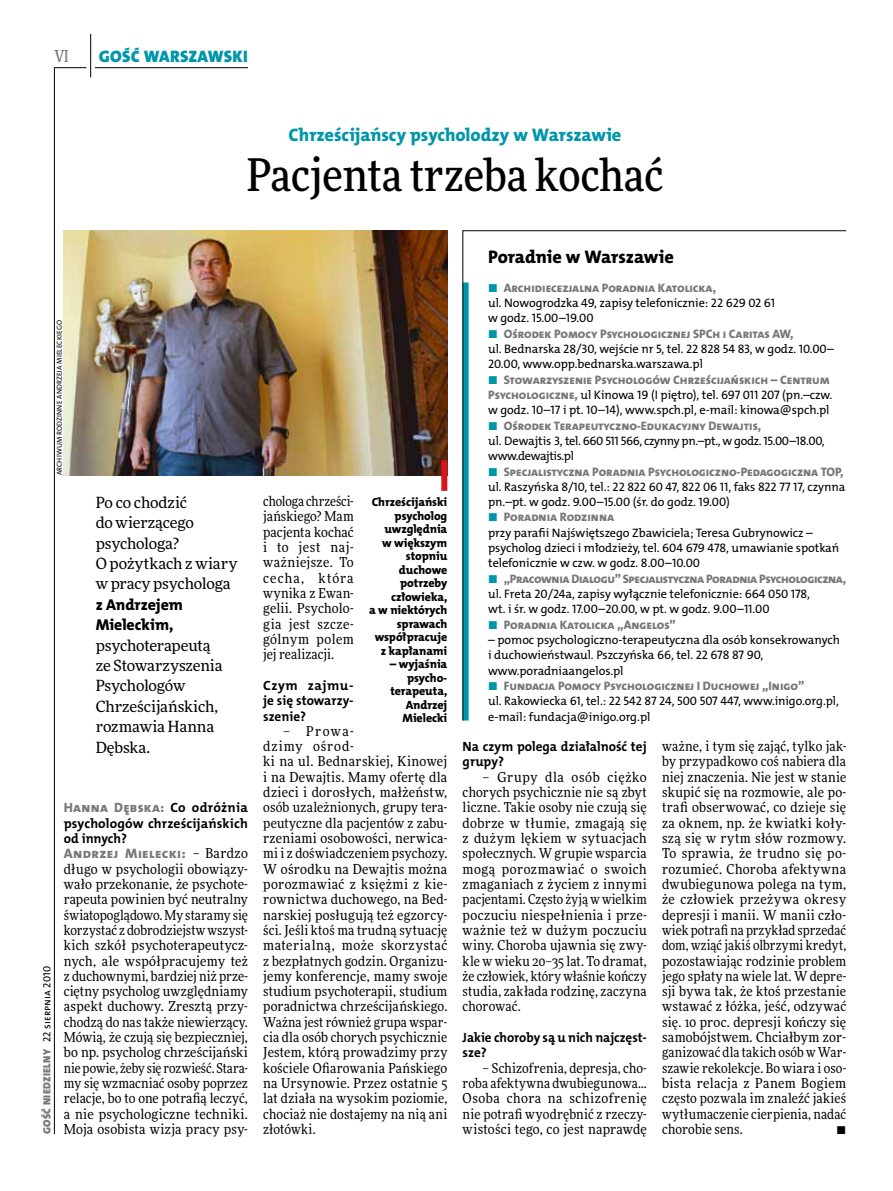
<style>
.page{position:relative;width:893px;height:1191px;background:#fff}
.page>*{position:absolute;margin:0;border:0;box-sizing:border-box;transform-origin:0 0}
.t1{font:500 45px "Freeday Narrow";color:#000}
.t2{font:18.3px "The Mix HP8 Ex Bld";letter-spacing:-.005em;color:#0096aa}
.t3{font:18.3px "The Mix HP8 Ex Bld";letter-spacing:-.005em;color:#000}
.t4{font:16.65px "The Mix HP9 Blk";letter-spacing:.02em;color:#0096aa}
.t5{font:500 16.5px "Freeday Narrow";color:#787779;scale:.9 1}
.t6{font:15.75px/20.4px "The Mix HP8 Ex Bld";letter-spacing:-.005em;color:#000}
.t7{font:15.45px/20.4px "Freeday News";letter-spacing:-.01em;color:#000}
.t8{font:13.65px/15.3px "Freeday Narrow News";letter-spacing:.015em;color:#000;text-align:justify}
.t9{font:13.65px "The Mix HP8 Ex Bld";color:#787779}
.t10{font:13.5px/15.3px "The Mix HP7 Bld";color:#000}
.t11{font:13.5px "The Mix HP8 Ex Bld";letter-spacing:.02em;color:#787779}
.t12{font:12.3px/15.3px "The Mix HP5 Plain";letter-spacing:-.005em;color:#000}
.t13{font:12.3px "The Mix HP8 Ex Bld";letter-spacing:-.005em;color:#787779}
.t14{font:12.3px/15.3px "The Mix HP5 Plain";letter-spacing:-.03em;color:#000}
.t15{font:12.3px "The Mix HP8 Ex Bld";letter-spacing:-.03em;color:#787779}
.t16{font:12px/13.5px "The Mix HP8 Ex Bld";letter-spacing:-.005em;color:#000;text-align:right}
.t17{font:10.5px "The Mix HP9 Blk";letter-spacing:.025em;color:#787779}
.t18{font:7.2px "The Mix HP5 Plain";letter-spacing:.015em;color:#000}
.s1{font-family:"The Mix HP5 Plain";color:#000}
.s2{font-family:"The Mix HP7 Bld";color:#000}
.s3{font-family:"Freeday Narrow News";color:#000}
.s4{font-family:"Freeday Narrow News";font-size:13.65px;color:#0096aa}
.s5{font-family:"The Mix HP8 Ex Bld";color:#787779}
</style>
<div class="page">
<hr style="left:54px;top:67px;width:1px;height:1067px;background:#000">
<hr style="left:90px;top:34px;width:1px;height:43px;background:#000">
<hr style="left:54px;top:67px;width:32px;height:1px;background:#000">
<hr style="left:95px;top:67px;width:153px;height:1px;background:#000">
<svg style="left:462px;top:230px;width:385px;height:491px"></svg>
<img style="left:64px;top:230px;width:383px;height:245px">
<div style="left:441px;top:460px;width:6px;height:31px;background:#d3151f"></div>
<p class="t5" style="left:54px;top:46px;width:17px">VI</p>
<p class="t4" style="left:99px;top:46px;width:150px">GOŚĆ WARSZAWSKI</p>
<h2 class="t2" style="left:288px;top:123px;width:334px">Chrześcijańscy psycholodzy w Warszawie</h2>
<h1 class="t1" style="left:247px;top:147px;width:418px">Pacjenta trzeba kochać</h1>
<p class="t18" style="left:55px;top:475px;width:157px;rotate:-90deg">Archiwum rodzinn e Andrzeja Mieleckiego</p>
<p class="t7" style="left:96px;top:492px;width:143px">Po co chodzić<br>do wierzącego psychologa?<br>O pożytkach z wiary w pracy psychologa</p>
<p class="t6" style="left:96px;top:594px;width:89px">z Andrzejem<br>Mieleckim,</p>
<p class="t7" style="left:96px;top:634px;width:128px">psychoterapeutą ze Stowarzyszenia<br>Psychologów<br>Chrześcijańskich, rozmawia Hanna<br>Dębska.</p>
<p class="t17" style="left:40px;top:1134px;width:170px;rotate:-90deg">GOŚĆ NIEDZIELNY <span class="s1">22 sierpnia 2010</span></p>
<p class="t11" style="left:64px;top:799px;width:186px">Hanna Dębska: <span class="s2">Co odróżnia</span></p>
<p class="t10" style="left:64px;top:815px;width:186px">psychologów chrześcijańskich od innych?</p>
<p class="t9" style="left:64px;top:845px;width:186px">Andrzej Mielecki: <span class="s3">– Bardzo</span></p>
<p class="t8" style="left:64px;top:861px;width:186px">długo w psychologii obowiązy&shy;wało przekonanie, że psychote&shy;rapeuta powinien być neutralny światopoglądowo. My staramy się korzystać z dobrodziejstw wszyst&shy;kich szkół psychoterapeutycz&shy;nych, ale współpracujemy też z duchownymi, bardziej niż prze&shy;ciętny psycholog uwzględniamy aspekt duchowy. Zresztą przy&shy;chodzą do nas także niewierzący.<br>Mówią, że czują się bezpieczniej, bo np. psycholog chrześcijański nie powie, żeby się rozwieść. Stara&shy;my się wzmacniać osoby poprzez relacje, bo to one potrafią leczyć, a nie psychologiczne techniki.<br>Moja osobista wizja pracy psy-</p>
<p class="t8" style="left:263px;top:493px;width:92px">chologa chrześci&shy;jańskiego? Mam pacjenta kochać i to jest naj&shy;ważniejsze. To cecha, która wynika z Ewan&shy;gelii. Psycholo&shy;gia jest szcze&shy;gólnym polem jej realizacji.</p>
<p class="t10" style="left:263px;top:678px;width:92px;text-align:justify">Czym zajmu&shy;je się stowarzy&shy;szenie?</p>
<p class="t8" style="left:263px;top:723px;width:186px;text-align:left;text-indent:20px">– Prowa-<br>dzimy ośrod-<br>ki na ul. Bednarskiej, Kinowej i na Dewajtis. Mamy ofertę dla dzieci i dorosłych, małżeństw, osób uzależnionych, grupy tera&shy;peutyczne dla pacjentów z zabu&shy;rzeniami osobowości, nerwica&shy;mi i z doświadczeniem psychozy.<br>W ośrodku na Dewajtis można porozmawiać z księżmi z kie&shy;rownictwa duchowego, na Bed&shy;narskiej posługują też egzorcy&shy;ści. Jeśli ktoś ma trudną sytuację materialną, może skorzystać z bezpłatnych godzin. Organizu&shy;jemy konferencje, mamy swoje studium psychoterapii, studium poradnictwa chrześcijańskiego.<br>Ważna jest również grupa wspar&shy;cia dla osób chorych psychicznie<br>Jestem, którą prowadzimy przy kościele Ofiarowania Pańskiego na Ursynowie. Przez ostatnie 5 lat działa na wysokim poziomie, chociaż nie dostajemy na nią ani złotówki.</p>
<p class="t16" style="left:369px;top:495px;width:80px">Chrześcijański psycholog uwzględnia<br>w większym stopniu duchowe potrzeby człowieka,<br>a w niektórych sprawach współpracuje z kapłanami</p>
<p class="t16" style="left:390px;top:657px;width:59px">– wyjaśnia psycho&shy;terapeuta,<br>Andrzej<br>Mielecki</p>
<h2 class="t3" style="left:488px;top:245px;width:187px">Poradnie w Warszawie</h2>
<p class="t13" style="left:488px;top:280px;width:229px"><span class="s4">•</span> Archidiecezjalna Poradnia Katolicka,</p>
<p class="t12" style="left:488px;top:295px;width:288px">ul. Nowogrodzka 49, zapisy telefonicznie: 22 629 02 61 w godz. 15.00–19.00</p>
<p class="t13" style="left:488px;top:326px;width:307px"><span class="s4">•</span> Ośrodek Pomocy Psychologicznej SPCh i Caritas AW,</p>
<p class="t12" style="left:488px;top:341px;width:347px">ul. Bednarska 28/30, wejście nr 5, tel. 22 828 54 83, w godz. 10.00–<br>20.00, www.opp.bednarska.warszawa.pl</p>
<p class="t13" style="left:488px;top:371px;width:343px"><span class="s4">•</span> Stowarzyszenie Psychologów Chrześcijańskich – Centrum</p>
<p class="t12" style="left:488px;top:387px;width:346px"><span class="s5">Psychologiczne,</span> ul Kinowa 19 (I piętro), tel. 697 011 207 (pn.–czw. w godz. 10–17 i pt. 10–14), www.spch.pl, e-mail: kinowa@spch.pl</p>
<p class="t13" style="left:488px;top:417px;width:275px"><span class="s4">•</span> Ośrodek Terapeutyczno-Edukacyjny Dewajtis,</p>
<p class="t14" style="left:488px;top:433px;width:338px">ul. Dewajtis 3, tel. 660 511 566, czynny pn.–pt., w godz. 15.00–18.00, www.dewajtis.pl</p>
<p class="t13" style="left:488px;top:463px;width:357px"><span class="s4">•</span> Specjalistyczna Poradnia Psychologiczno-Pedagogiczna TOP,</p>
<p class="t12" style="left:488px;top:479px;width:359px">ul. Raszyńska 8/10, tel.: 22 822 60 47, 822 06 11, faks 822 77 17, czynna pn.–pt. w godz. 9.00–15.00 (śr. do godz. 19.00)</p>
<p class="t13" style="left:488px;top:509px;width:127px"><span class="s4">•</span> Poradnia Rodzinna</p>
<p class="t12" style="left:488px;top:525px;width:353px">przy parafii Najświętszego Zbawiciela; Teresa Gubrynowicz – psycholog dzieci i młodzieży, tel. 604 679 478, umawianie spotkań telefonicznie w czw. w godz. 8.00–10.00</p>
<p class="t15" style="left:488px;top:570px;width:360px"><span class="s4">•</span> „Pracownia Dialogu” Specjalistyczna Poradnia Psychologiczna,</p>
<p class="t12" style="left:488px;top:586px;width:323px">ul. Freta 20/24a, zapisy wyłącznie telefonicznie: 664 050 178, wt. i śr. w godz. 17.00–20.00, w pt. w godz. 9.00–11.00</p>
<p class="t13" style="left:488px;top:616px;width:189px"><span class="s4">•</span> Poradnia Katolicka „Angelos”</p>
<p class="t12" style="left:488px;top:632px;width:353px">– pomoc psychologiczno-terapeutyczna dla osób konsekrowanych i duchowieństwaul. Pszczyńska 66, tel. 22 678 87 90, www.poradniaangelos.pl</p>
<p class="t13" style="left:488px;top:678px;width:318px"><span class="s4">•</span> Fundacja Pomocy Psychologicznej I Duchowej „Inigo”</p>
<p class="t12" style="left:488px;top:693px;width:352px">ul. Rakowiecka 61, tel.: 22 542 87 24, 500 507 447, www.inigo.org.pl, e-mail: fundacja@inigo.org.pl</p>
<p class="t10" style="left:463px;top:739px;width:186px">Na czym polega działalność tej grupy?</p>
<p class="t8" style="left:463px;top:769px;width:186px;text-indent:20px">– Grupy dla osób ciężko chorych psychicznie nie są zbyt liczne. Takie osoby nie czują się dobrze w tłumie, zmagają się z dużym lękiem w sytuacjach społecznych. W grupie wsparcia mogą porozmawiać o swoich zmaganiach z życiem z innymi pacjentami. Często żyją w wielkim poczuciu niespełnienia i prze&shy;ważnie też w dużym poczuciu winy. Choroba ujawnia się zwy&shy;kle w wieku 20–35 lat. To dramat, że człowiek, który właśnie kończy studia, zakłada rodzinę, zaczyna chorować.</p>
<p class="t10" style="left:463px;top:1030px;width:186px">Jakie choroby są u nich najczęst&shy;sze?</p>
<p class="t8" style="left:463px;top:1060px;width:186px;text-indent:20px">– Schizofrenia, depresja, cho&shy;roba afektywna dwubiegunowa… Osoba chora na schizofrenię nie potrafi wyodrębnić z rzeczy&shy;wistości tego, co jest naprawdę</p>
<p class="t8" style="left:662px;top:738px;width:186px">ważne, i tym się zająć, tylko jak&shy;by przypadkowo coś nabiera dla niej znaczenia. Nie jest w stanie skupić się na rozmowie, ale po&shy;trafi obserwować, co dzieje się za oknem, np. że kwiatki koły&shy;szą się w rytm słów rozmowy.<br>To sprawia, że trudno się po&shy;rozumieć. Choroba afektywna dwubiegunowa polega na tym, że człowiek przeżywa okresy depresji i manii. W manii czło&shy;wiek potrafi na przykład sprzedać dom, wziąć jakiś olbrzymi kredyt, pozostawiając rodzinie problem jego spłaty na wiele lat. W depre&shy;sji bywa tak, że ktoś przestanie wstawać z łóżka, jeść, odzywać się. 10 proc. depresji kończy się samobójstwem. Chciałbym zor&shy;ganizować dla takich osób w War&shy;szawie rekolekcje. Bo wiara i oso&shy;bista relacja z Panem Bogiem często pozwala im znaleźć jakieś wytłumaczenie cierpienia, nadać chorobie sens.</p>
<p class="t8" style="left:837px;top:1121px;width:11px">•</p>
</div>
